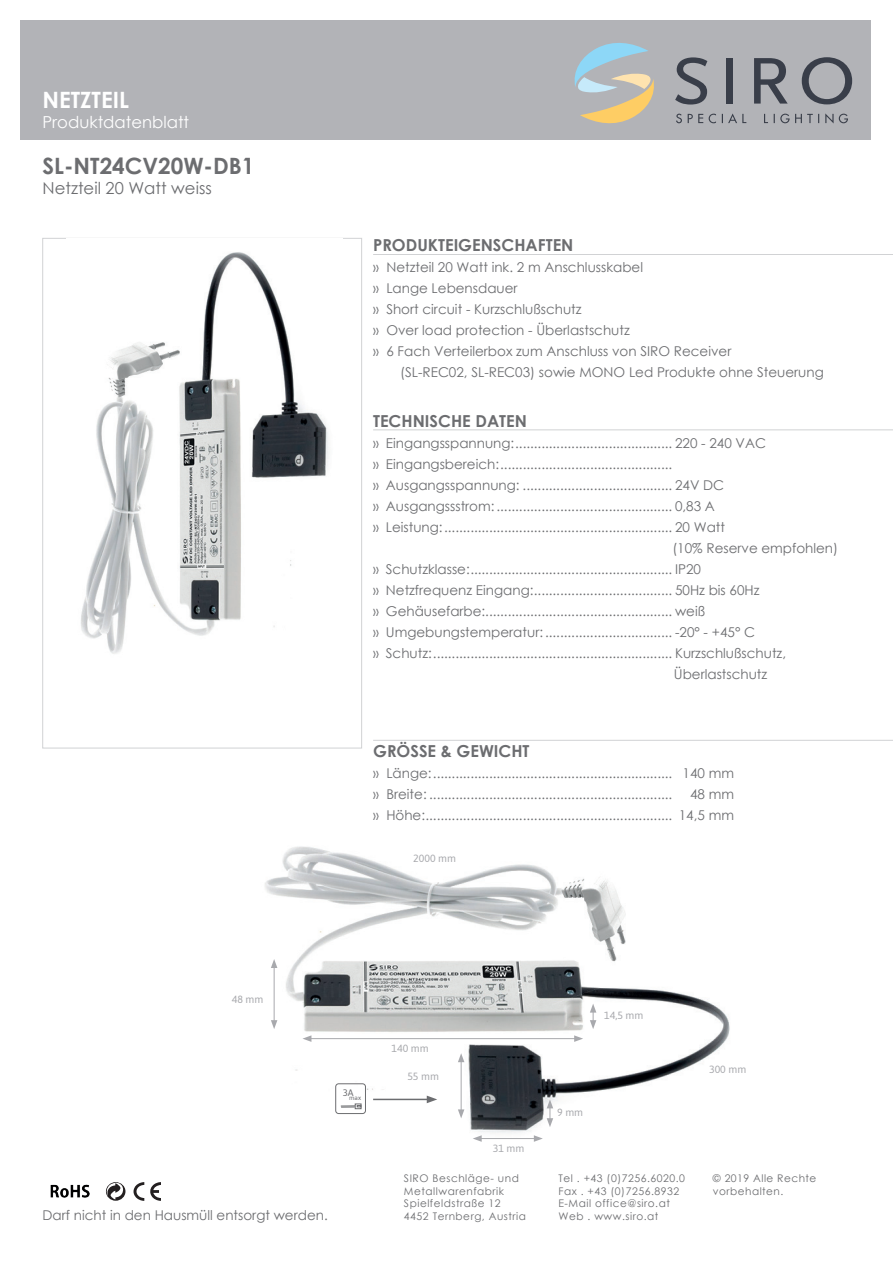
<style>
.page{position:relative;width:893px;height:1263px;background:#fff}
.page>*{position:absolute;margin:0;border:0;box-sizing:border-box;transform-origin:0 0}
.t1{font:700 22.5px "Century Gothic";color:#6c6d70}
.t2{font:700 22.5px "Century Gothic";color:#fff}
.t3{font:700 16.5px "Century Gothic";color:#6c6d70}
.t4{font:16.5px "Century Gothic";color:#6c6d70}
.t5{font:16.5px "Century Gothic";color:#fff}
.t6{font:13.5px/21px "Century Gothic";color:#6c6d70}
.t7{font:10.5px/12.6px "Century Gothic";letter-spacing:.05em;color:#6c6d70}
.t8{font:10.5px "Asap";color:#a8a9ad}
.t9{font:9.45px "Asap";color:#6c6d70}
.t10{font:6.3px "Asap";color:#6c6d70}
</style>
<div class="page">
<div style="left:21px;top:21px;width:850px;height:119px;background:#b2b3b7"></div>
<svg style="left:574px;top:43px;width:80px;height:81px"></svg>
<div style="left:726px;top:58px;width:6px;height:46px;background:#393e49"></div>
<svg style="left:802px;top:57px;width:50px;height:47px"></svg>
<svg style="left:754px;top:58px;width:34px;height:46px"></svg>
<svg style="left:675px;top:57px;width:32px;height:48px"></svg>
<svg style="left:676px;top:113px;width:172px;height:10px"></svg>
<img style="left:265px;top:846px;width:465px;height:292px">
<img style="left:50px;top:1184px;width:40px;height:14px">
<svg style="left:134px;top:1182px;width:27px;height:19px"></svg>
<svg style="left:106px;top:1182px;width:19px;height:19px"></svg>
<hr style="left:373px;top:254px;width:520px;height:1px;background:#d1d2d4">
<hr style="left:373px;top:429px;width:520px;height:1px;background:#d1d2d4">
<hr style="left:373px;top:740px;width:520px;height:1px;background:#d1d2d4">
<img style="left:81px;top:252px;width:248px;height:402px">
<hr style="left:309px;top:1038px;width:268px;height:1px;background:#a8a9ad">
<svg style="left:302px;top:1035px;width:9px;height:7px"></svg>
<svg style="left:574px;top:1035px;width:9px;height:7px"></svg>
<hr style="left:274px;top:965px;width:1px;height:57px;background:#a8a9ad">
<svg style="left:271px;top:959px;width:6px;height:9px"></svg>
<svg style="left:271px;top:1020px;width:6px;height:9px"></svg>
<svg style="left:590px;top:1004px;width:6px;height:25px"></svg>
<svg style="left:335px;top:1083px;width:31px;height:31px"></svg>
<hr style="left:373px;top:1099px;width:56px;height:1px;background:#6c6d70">
<svg style="left:427px;top:1095px;width:10px;height:8px"></svg>
<hr style="left:461px;top:1060px;width:1px;height:52px;background:#a8a9ad">
<svg style="left:458px;top:1053px;width:6px;height:9px"></svg>
<svg style="left:458px;top:1109px;width:6px;height:9px"></svg>
<hr style="left:479px;top:1138px;width:57px;height:1px;background:#a8a9ad">
<svg style="left:473px;top:1135px;width:9px;height:7px"></svg>
<svg style="left:534px;top:1135px;width:9px;height:7px"></svg>
<svg style="left:547px;top:1099px;width:6px;height:28px"></svg>
<h1 class="t2" style="left:43px;top:83px;width:88px">NETZTEIL</h1>
<p class="t5" style="left:43px;top:111px;width:148px">Produktdatenblatt</p>
<h1 class="t1" style="left:43px;top:149px;width:213px">SL-NT24CV20W-DB1</h1>
<p class="t4" style="left:43px;top:177px;width:171px">Netzteil 20 Watt weiss</p>
<p class="t3" style="left:373px;top:232px;width:202px">PRODUKTEIGENSCHAFTEN</p>
<p class="t6" style="left:373px;top:256px;width:271px">» Netzteil 20 Watt ink. 2 m Anschlusskabel</p>
<p class="t6" style="left:373px;top:277px;width:146px">» Lange Lebensdauer</p>
<p class="t6" style="left:373px;top:298px;width:210px">» Short circuit - Kurzschlußschutz</p>
<p class="t6" style="left:373px;top:319px;width:258px">» Over load protection - Überlastschutz</p>
<p class="t6" style="left:373px;top:340px;width:360px">» 6 Fach Verteilerbox zum Anschluss von SIRO Receiver</p>
<p class="t6" style="left:400px;top:361px;width:425px">(SL-REC02, SL-REC03) sowie MONO Led Produkte ohne Steuerung</p>
<p class="t3" style="left:373px;top:408px;width:155px">TECHNISCHE DATEN</p>
<p class="t6" style="left:373px;top:432px;width:394px">» Eingangsspannung:.......................................... 220 - 240 VAC</p>
<p class="t6" style="left:373px;top:453px;width:301px">» Eingangsbereich:..............................................</p>
<p class="t6" style="left:373px;top:474px;width:353px">» Ausgangsspannung: ........................................ 24V DC</p>
<p class="t6" style="left:373px;top:495px;width:343px">» Ausgangssstrom: ............................................... 0,83 A</p>
<p class="t6" style="left:373px;top:516px;width:353px">» Leistung:............................................................. 20 Watt</p>
<p class="t6" style="left:672px;top:537px;width:167px">(10% Reserve empfohlen)</p>
<p class="t6" style="left:373px;top:558px;width:329px">» Schutzklasse:...................................................... IP20</p>
<p class="t6" style="left:373px;top:579px;width:388px">» Netzfrequenz Eingang:..................................... 50Hz bis 60Hz</p>
<p class="t6" style="left:373px;top:600px;width:334px">» Gehäusefarbe:.................................................. weiß</p>
<p class="t6" style="left:373px;top:621px;width:383px">» Umgebungstemperatur: .................................. -20° - +45° C</p>
<p class="t6" style="left:373px;top:642px;width:414px">» Schutz:................................................................ Kurzschlußschutz,</p>
<p class="t6" style="left:674px;top:663px;width:95px">Überlastschutz</p>
<p class="t3" style="left:373px;top:738px;width:158px">GRÖSSE &amp; GEWICHT</p>
<p class="t6" style="left:373px;top:762px;width:362px">» Länge:................................................................ 140 mm » Breite: .................................................................</p>
<p class="t6" style="left:373px;top:783px;width:362px;text-align:right">48 mm<br>» Höhe:.................................................................. 14,5 mm</p>
<p class="t8" style="left:413px;top:852px;width:44px">2000 mm</p>
<p class="t8" style="left:232px;top:993px;width:33px">48 mm</p>
<p class="t9" style="left:343px;top:1087px;width:12px">3A</p>
<p class="t10" style="left:349px;top:1094px;width:13px">max</p>
<p class="t6" style="left:43px;top:1205px;width:287px">Darf nicht in den Hausmüll entsorgt werden.</p>
<p class="t8" style="left:392px;top:1042px;width:39px">140 mm</p>
<p class="t8" style="left:407px;top:1070px;width:33px">55 mm</p>
<p class="t8" style="left:604px;top:1010px;width:41px">14,5 mm</p>
<p class="t8" style="left:493px;top:1142px;width:33px">31 mm</p>
<p class="t8" style="left:557px;top:1106px;width:27px">9 mm</p>
<p class="t8" style="left:709px;top:1063px;width:39px">300 mm</p>
<p class="t7" style="left:404px;top:1172px;width:124px">SIRO Beschläge- und<br>Metallwarenfabrik<br>Spielfeldstraße 12<br>4452 Ternberg, Austria</p>
<p class="t7" style="left:558px;top:1172px;width:128px">Tel . +43 (0)7256.6020.0<br>Fax . +43 (0)7256.8932<br>E-Mail office@siro.at<br>Web . www.siro.at</p>
<p class="t7" style="left:713px;top:1172px;width:105px">© 2019 Alle Rechte vorbehalten.</p>
</div>
